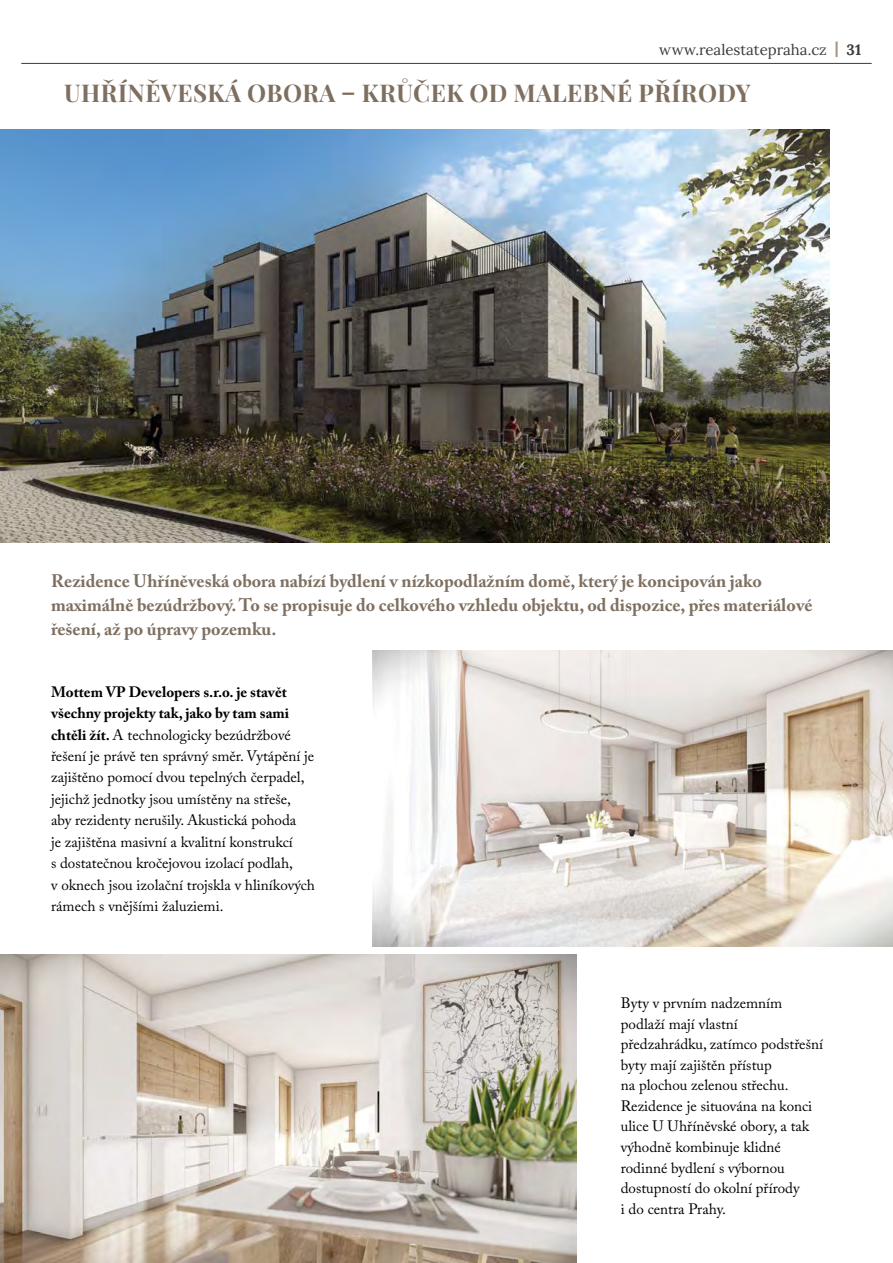
<style>
.page{position:relative;width:893px;height:1263px;background:#fff}
.page>*{position:absolute;margin:0;border:0;box-sizing:border-box;transform-origin:0 0}
.t1{font:24px "Playfair Display";letter-spacing:.02em;color:#7e6f60}
.t2{font:700 18px/24px "Adobe Caslon Pro";color:#7e6f60}
.t3{font:15px/21.5px "Adobe Caslon Pro";color:#000}
.t4{font:15px "Lora";color:#3c3c3b}
.s1{color:#a79582}
.s2{font-weight:700}
</style>
<div class="page">
<hr style="left:21px;top:63px;width:851px;height:1px;background:#3c3c3b">
<img style="left:0;top:130px;width:829px;height:412px">
<img style="left:372px;top:651px;width:521px;height:295px">
<img style="left:0;top:955px;width:576px;height:308px">
<p class="t4" style="left:659px;top:38px;width:203px">www.realestatepraha.cz <span class="s1">|</span> 31</p>
<h1 class="t1" style="left:64px;top:75px;width:688px">UHŘÍNĚVESKÁ OBORA – KRŮČEK OD MALEBNÉ PŘÍRODY</h1>
<p class="t2" style="left:51px;top:569px;width:763px">Rezidence Uhříněveská obora nabízí bydlení v nízkopodlažním domě, který je koncipován jako maximálně bezúdržbový. To se propisuje do celkového vzhledu objektu, od dispozice, přes materiálové řešení, až po úpravy pozemku.</p>
<p class="t3" style="left:51px;top:681px;width:266px"><span class="s2">Mottem VP Developers s.r.o. je stavět všechny projekty tak, jako by tam sami chtěli žít.</span> A technologicky bezúdržbové řešení je právě ten správný směr. Vytápění je zajištěno pomocí dvou tepelných čerpadel, jejichž jednotky jsou umístěny na střeše,<br>aby rezidenty nerušily. Akustická pohoda<br>je zajištěna masivní a kvalitní konstrukcí<br>s dostatečnou kročejovou izolací podlah,<br>v oknech jsou izolační trojskla v hliníkových rámech s vnějšími žaluziemi.</p>
<p class="t3" style="left:621px;top:992px;width:204px;line-height:20.5px">Byty v prvním nadzemním podlaží mají vlastní předzahrádku, zatímco podstřešní byty mají zajištěn přístup<br>na plochou zelenou střechu.<br>Rezidence je situována na konci ulice U Uhříněvské obory, a tak výhodně kombinuje klidné rodinné bydlení s výbornou dostupností do okolní přírody<br>i do centra Prahy.</p>
</div>
